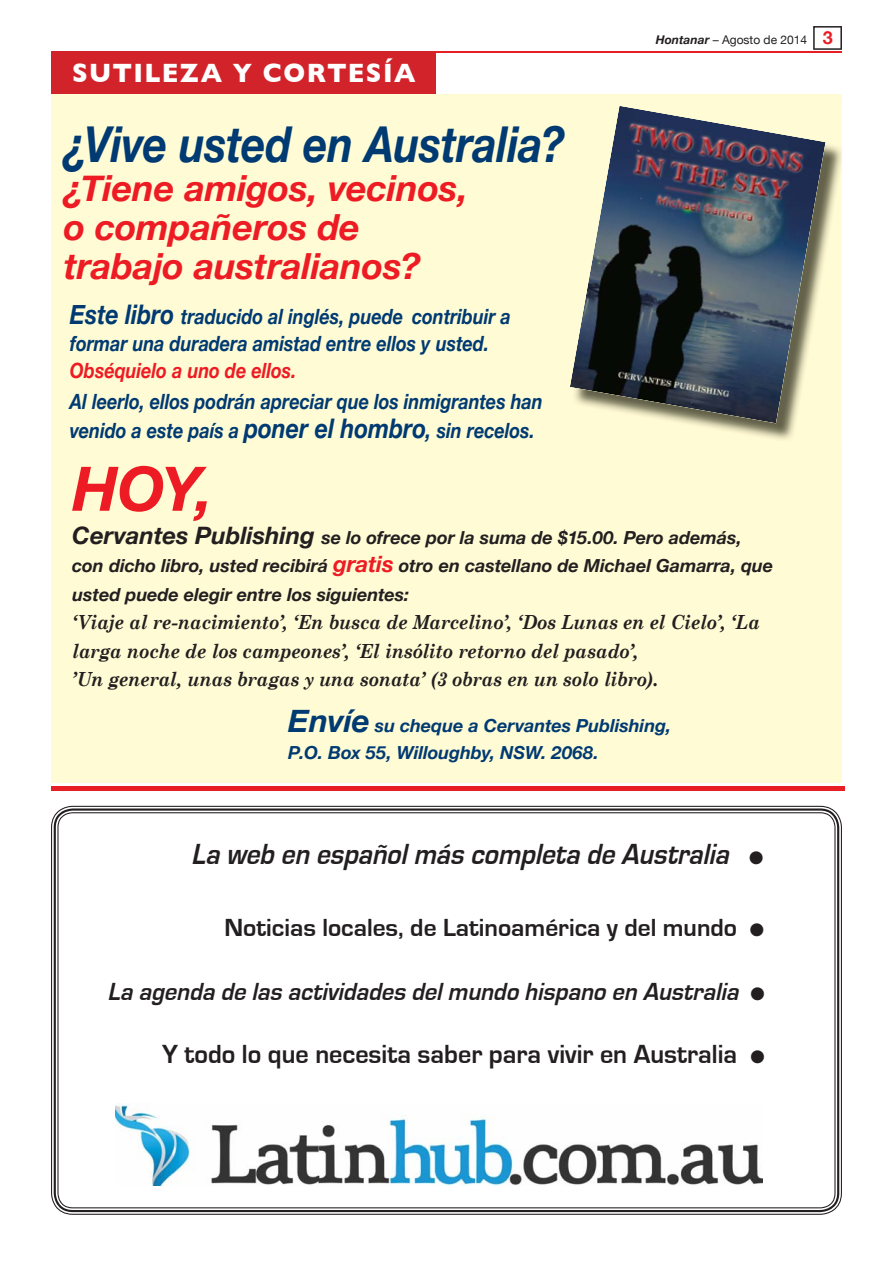
<style>
.page{position:relative;width:893px;height:1263px;background:#fff}
.page>*{position:absolute;margin:0;border:0;box-sizing:border-box;transform-origin:0 0}
.t1{font:italic 700 61.5px "Helvetica Neue";color:#ed1c24}
.t2{font:italic 700 49.5px "Helvetica Neue";letter-spacing:-.01em;color:#003a72;scale:.86 1}
.t3{font:italic 700 36px/39px "Helvetica Neue";letter-spacing:-.005em;color:#ed1c24}
.t4{font:italic 700 30px "Eurostile";color:#231f20;scale:.91 1}
.t5{font:700 27px "Eurostile";color:#231f20}
.t6{font:700 27px "Gill Sans";letter-spacing:.055em;color:#fff;scale:.95 1}
.t7{font:italic 700 25.5px "Eurostile";color:#231f20;scale:.95 1}
.t8{font:700 25.5px "Eurostile";color:#231f20}
.t9{font:italic 700 21px/27px "Helvetica Neue";color:#003a72;scale:.86 1}
.t10{font:italic 700 21px "Helvetica Neue";color:#ed1c24;scale:.86 1}
.t11{font:italic 700 19.5px/28.5px "Century Schoolbook";letter-spacing:-.015em;color:#231f20;scale:.92 1}
.t12{font:italic 700 18px/28.5px "Helvetica Neue";color:#231f20}
.t13{font:italic 700 18px/27.5px "Helvetica Neue";color:#003a72}
.t14{font:12px "Helvetica Neue";color:#231f20}
.s1{font-size:27px}
.s2{font-size:22.5px}
.s3{font-weight:700;font-style:italic}
.s4{font-weight:700;font-size:18px;color:#e81e25}
.s5{font-size:24px}
.s6{font-size:22.5px;color:#ed1c24}
.s7{font-size:31.5px}
</style>
<div class="page">
<svg style="left:813px;top:26px;width:29px;height:24px"></svg>
<hr style="left:51px;top:51px;width:791px;height:1px;background:#e81e25">
<div style="left:51px;top:94px;width:791px;height:688px;background:#fffcd5"></div>
<svg style="left:54px;top:808px;width:785px;height:404px"></svg>
<svg style="left:57px;top:812px;width:778px;height:396px"></svg>
<img style="left:115px;top:1103px;width:648px;height:83px">
<div style="left:51px;top:51px;width:385px;height:43px;background:#d2232a"></div>
<hr style="left:51px;top:787px;width:793px;height:4px;background:#e81e25">
<img style="left:688px;top:142px;width:154px;height:300px">
<img style="left:570px;top:106px;width:255px;height:317px">
<h3 class="t6" style="left:72px;top:58px;width:363px">SUTILEZA Y CORTESÍA</h3>
<h2 class="t2" style="left:64px;top:114px;width:584px">¿Vive usted en Australia?</h2>
<h3 class="t3" style="left:64px;top:168px;width:406px">¿Tiene amigos, vecinos, o compañeros de trabajo australianos?</h3>
<p class="t9" style="left:70px;top:303px;width:514px"><span class="s1">Este libro</span> traducido al inglés, puede contribuir a formar una duradera amistad entre ellos y usted.</p>
<p class="t10" style="left:70px;top:358px;width:265px">Obséquielo a uno de ellos.</p>
<p class="t9" style="left:70px;top:387px;width:551px;line-height:28.5px">Al leerlo, ellos podrán apreciar que los inmigrantes han venido a este país a <span class="s1">poner el hombro</span><span class="s2">,</span> sin recelos.</p>
<p class="t14" style="left:656px;top:32px;width:178px"><span class="s3">Hontanar</span> – Agosto de 2014 <span class="s4">3</span></p>
<h1 class="t1" style="left:72px;top:451px;width:142px">HOY,</h1>
<p class="t12" style="left:72px;top:522px;width:702px"><span class="s5">Cervantes Publishing</span> se lo ofrece por la suma de $15.00. Pero además, con dicho libro, usted recibirá <span class="s6">gratis</span> otro en castellano de Michael Gamarra, que usted puede elegir entre los siguientes:</p>
<p class="t11" style="left:72px;top:607px;width:749px">‘Viaje al re-nacimiento’, ‘En busca de Marcelino’, ‘Dos Lunas en el Cielo’, ‘La larga noche de los campeones’, ‘El insólito retorno del pasado’,<br>’Un general, unas bragas y una sonata’ (3 obras en un solo libro).</p>
<p class="t13" style="left:288px;top:711px;width:384px"><span class="s7">Envíe</span> su cheque a Cervantes Publishing,<br>P.O. Box 55, Willoughby, NSW. 2068.</p>
<h3 class="t4" style="left:191px;top:840px;width:630px">La web en españolmás completa de Australia ●</h3>
<h3 class="t8" style="left:224px;top:916px;width:541px">Noticias locales, de Latinoamérica y del mundo ●</h3>
<h3 class="t7" style="left:108px;top:980px;width:693px">La agenda de las actividades delmundo hispano en Australia ●</h3>
<h3 class="t5" style="left:162px;top:1042px;width:604px">Y todo lo que necesita saber para vivir en Australia ●</h3>
</div>
